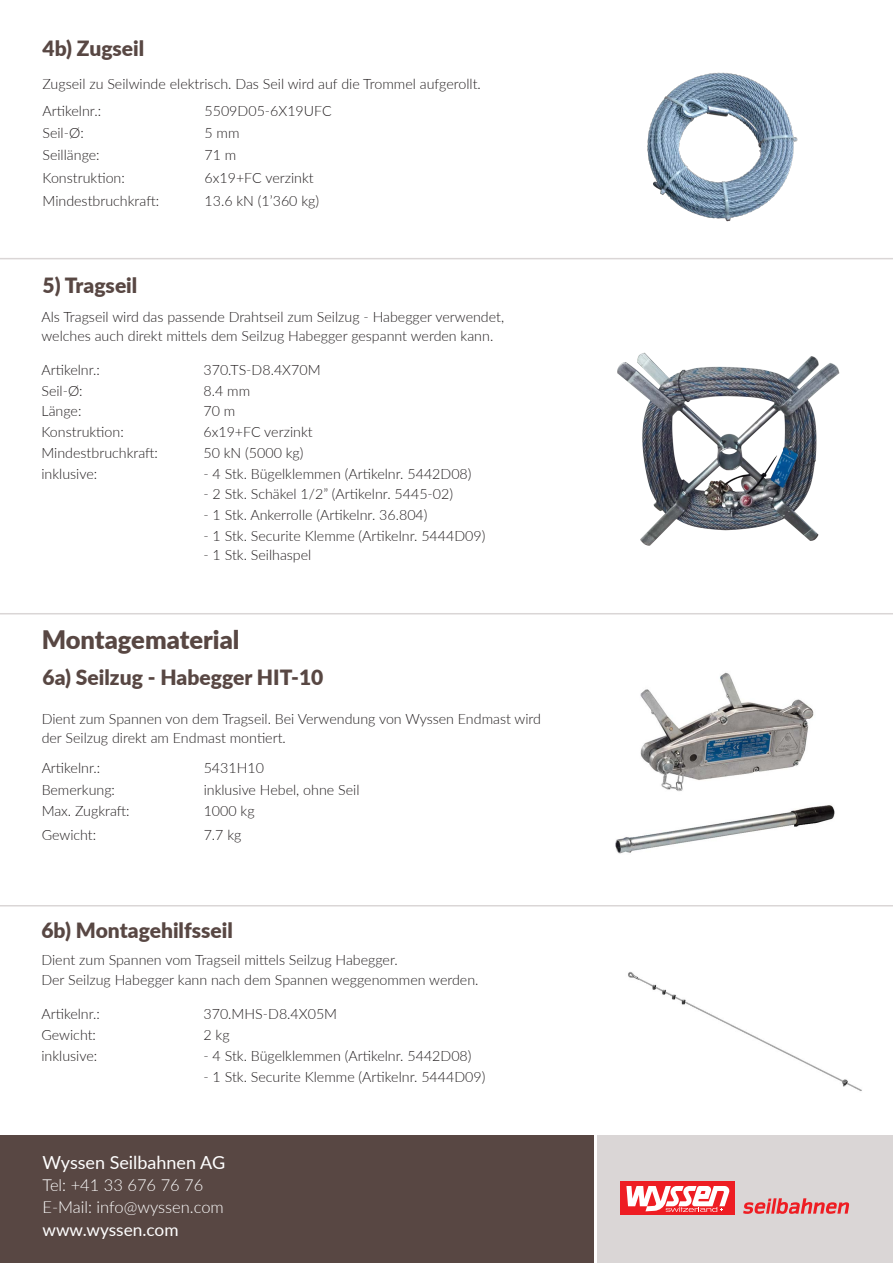
<style>
.page{position:relative;width:893px;height:1263px;background:#fff}
.page>*{position:absolute;margin:0;border:0;box-sizing:border-box;transform-origin:0 0}
.t1{font:900 25.5px "Lato";color:#584743}
.t2{font:900 21px "Lato";color:#584743}
.t3{font:18px "Lato";color:#fff}
.t4{font:17.25px "Lato";color:#fff}
.t5{font:300 16.5px/21.9px "Lato";color:#fff}
.t6{font:300 14.25px/19.5px "Lato";color:#231f20}
</style>
<div class="page">
<img style="left:628px;top:971px;width:234px;height:120px">
<div style="left:0;top:1135px;width:594px;height:128px;background:#584743"></div>
<div style="left:598px;top:1135px;width:295px;height:128px;background:#dad6d6"></div>
<div style="left:620px;top:1181px;width:114px;height:34px;background:#ee1d23"></div>
<svg style="left:743px;top:1198px;width:106px;height:16px"></svg>
<svg style="left:626px;top:1186px;width:104px;height:26px"></svg>
<hr style="left:0;top:258px;width:893px;height:1px;background:#dad6d6">
<img style="left:615px;top:672px;width:220px;height:182px">
<hr style="left:0;top:613px;width:893px;height:1px;background:#dad6d6">
<hr style="left:0;top:905px;width:893px;height:1px;background:#dad6d6">
<img style="left:647px;top:72px;width:151px;height:149px">
<img style="left:617px;top:352px;width:223px;height:194px">
<h2 class="t2" style="left:43px;top:32px;width:103px">4b) Zugseil</h2>
<p class="t6" style="left:43px;top:71px;width:440px;line-height:26.5px">Zugseil zu Seilwinde elektrisch. Das Seil wird auf die Trommel aufgerollt.<br>Artikelnr.:</p>
<p class="t6" style="left:205px;top:101px;width:129px">5509D05-6X19UFC</p>
<p class="t6" style="left:43px;top:123px;width:43px">Seil-Ø:</p>
<p class="t6" style="left:205px;top:123px;width:37px">5 mm</p>
<p class="t6" style="left:43px;top:145px;width:59px">Seillänge:</p>
<p class="t6" style="left:205px;top:145px;width:33px">71 m</p>
<p class="t6" style="left:43px;top:167px;width:84px">Konstruktion:</p>
<p class="t6" style="left:205px;top:167px;width:111px">6x19+FC verzinkt</p>
<p class="t6" style="left:43px;top:191px;width:118px">Mindestbruchkraft:</p>
<p class="t6" style="left:205px;top:191px;width:116px">13.6 kN (1’360 kg)</p>
<h2 class="t2" style="left:43px;top:269px;width:96px">5) Tragseil</h2>
<p class="t6" style="left:41px;top:306px;width:464px">Als Tragseil wird das passende Drahtseil zum Seilzug - Habegger verwendet, welches auch direkt mittels dem Seilzug Habegger gespannt werden kann.</p>
<p class="t6" style="left:41px;top:359px;width:60px">Artikelnr.:</p>
<p class="t6" style="left:203px;top:359px;width:119px">370.TS-D8.4X70M</p>
<p class="t6" style="left:41px;top:380px;width:43px">Seil-Ø:</p>
<p class="t6" style="left:203px;top:380px;width:48px">8.4 mm</p>
<p class="t6" style="left:41px;top:401px;width:41px">Länge:</p>
<p class="t6" style="left:203px;top:401px;width:33px">70 m</p>
<p class="t6" style="left:41px;top:422px;width:84px">Konstruktion:</p>
<p class="t6" style="left:203px;top:422px;width:111px">6x19+FC verzinkt</p>
<p class="t6" style="left:41px;top:442px;width:118px">Mindestbruchkraft:</p>
<p class="t6" style="left:203px;top:442px;width:102px">50 kN (5000 kg)</p>
<p class="t6" style="left:41px;top:463px;width:57px">inklusive:</p>
<p class="t6" style="left:203px;top:463px;width:270px">- 4 Stk. Bügelklemmen (Artikelnr. 5442D08)</p>
<p class="t6" style="left:203px;top:484px;width:251px">- 2 Stk. Schäkel 1/2” (Artikelnr. 5445-02)</p>
<p class="t6" style="left:203px;top:505px;width:226px">- 1 Stk. Ankerrolle (Artikelnr. 36.804)</p>
<p class="t6" style="left:203px;top:525px;width:283px">- 1 Stk. Securite Klemme (Artikelnr. 5444D09)</p>
<p class="t6" style="left:203px;top:545px;width:109px">- 1 Stk. Seilhaspel</p>
<h1 class="t1" style="left:42px;top:621px;width:199px">Montagematerial</h1>
<h2 class="t2" style="left:43px;top:662px;width:282px">6a) Seilzug - Habegger HIT-10</h2>
<p class="t6" style="left:42px;top:708px;width:501px">Dient zum Spannen von dem Tragseil. Bei Verwendung von Wyssen Endmast wird der Seilzug direkt am Endmast montiert.</p>
<p class="t6" style="left:42px;top:758px;width:60px">Artikelnr.:</p>
<p class="t6" style="left:204px;top:758px;width:62px">5431H10</p>
<p class="t6" style="left:42px;top:779px;width:75px">Bemerkung:</p>
<p class="t6" style="left:204px;top:779px;width:157px">inklusive Hebel, ohne Seil</p>
<p class="t6" style="left:42px;top:801px;width:89px">Max. Zugkraft:</p>
<p class="t6" style="left:204px;top:801px;width:52px">1000 kg</p>
<p class="t6" style="left:42px;top:825px;width:56px">Gewicht:</p>
<p class="t6" style="left:204px;top:825px;width:39px">7.7 kg</p>
<h2 class="t2" style="left:41px;top:914px;width:193px">6b) Montagehilfsseil</h2>
<p class="t6" style="left:41px;top:950px;width:439px">Dient zum Spannen vom Tragseil mittels Seilzug Habegger.<br>Der Seilzug Habegger kann nach dem Spannen weggenommen werden.</p>
<p class="t6" style="left:41px;top:1003px;width:60px">Artikelnr.:</p>
<p class="t6" style="left:203px;top:1003px;width:135px">370.MHS-D8.4X05M</p>
<p class="t6" style="left:41px;top:1024px;width:56px">Gewicht:</p>
<p class="t6" style="left:203px;top:1024px;width:28px">2 kg</p>
<p class="t6" style="left:41px;top:1045px;width:57px">inklusive:</p>
<p class="t6" style="left:203px;top:1045px;width:270px">- 4 Stk. Bügelklemmen (Artikelnr. 5442D08)</p>
<p class="t6" style="left:203px;top:1066px;width:283px">- 1 Stk. Securite Klemme (Artikelnr. 5444D09)</p>
<p class="t3" style="left:43px;top:1150px;width:184px">Wyssen Seilbahnen AG</p>
<p class="t5" style="left:43px;top:1174px;width:183px">Tel: +41 33 676 76 76<br>E-Mail: info@wyssen.com</p>
<p class="t4" style="left:43px;top:1217px;width:138px">www.wyssen.com</p>
</div>
